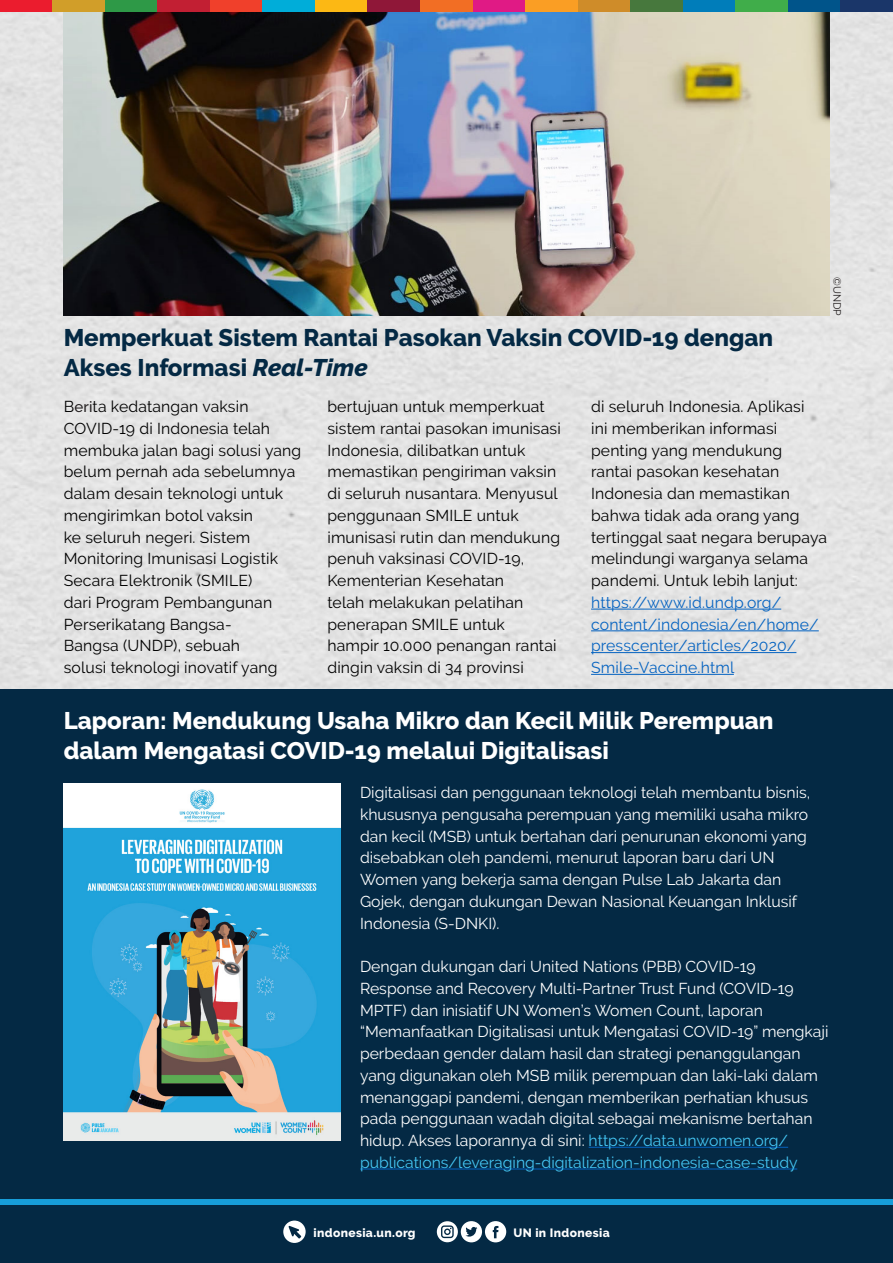
<style>
.page{position:relative;width:893px;height:1263px;background:#fff}
.page>*{position:absolute;margin:0;border:0;box-sizing:border-box;transform-origin:0 0}
.t1{font:800 24px/30px "Raleway";color:#fff}
.t2{font:800 24px/30px "Raleway";color:#042944}
.t3{font:15.75px/21.8px "Raleway";letter-spacing:.01em;color:#000}
.t4{font:15.75px/21.8px "Raleway";color:#fff}
.t5{font:800 12px "Raleway";letter-spacing:.03em;color:#fff}
.t6{font:10.5px "Raleway";color:#231f20}
.s1{font-style:italic}
.s2{font-weight:500;font-size:15px;color:#231f20}
.s3{color:#0563c1}
.s4{color:#45c7f5}
</style>
<div class="page">
<div style="left:0;top:12px;width:893px;height:678px;background:#e4e4e4"></div>
<div style="left:0;top:690px;width:893px;height:544px;background:#042944"></div>
<img style="left:64px;top:12px;width:765px;height:303px">
<hr style="left:591px;top:609px;width:190px;height:1px;background:#0563c1">
<hr style="left:591px;top:630px;width:228px;height:1px;background:#0563c1">
<hr style="left:591px;top:652px;width:205px;height:1px;background:#0563c1">
<hr style="left:591px;top:674px;width:143px;height:1px;background:#0563c1">
<img style="left:64px;top:783px;width:276px;height:358px">
<hr style="left:589px;top:1147px;width:199px;height:1px;background:#0563c1">
<hr style="left:360px;top:1168px;width:437px;height:1px;background:#0563c1">
<div style="left:0;top:0;width:53px;height:12px;background:#eb1c2e"></div>
<div style="left:53px;top:0;width:52px;height:12px;background:#d19e29"></div>
<div style="left:105px;top:0;width:53px;height:12px;background:#2e9947"></div>
<div style="left:158px;top:0;width:52px;height:12px;background:#c21f33"></div>
<div style="left:210px;top:0;width:53px;height:12px;background:#f0402b"></div>
<div style="left:263px;top:0;width:52px;height:12px;background:#00add9"></div>
<div style="left:315px;top:0;width:53px;height:12px;background:#fcb814"></div>
<div style="left:368px;top:0;width:52px;height:12px;background:#8f1738"></div>
<div style="left:420px;top:0;width:53px;height:12px;background:#f26e24"></div>
<div style="left:473px;top:0;width:52px;height:12px;background:#e01a85"></div>
<div style="left:525px;top:0;width:53px;height:12px;background:#fa9e24"></div>
<div style="left:578px;top:0;width:52px;height:12px;background:#cf8c29"></div>
<div style="left:630px;top:0;width:53px;height:12px;background:#47783d"></div>
<div style="left:683px;top:0;width:52px;height:12px;background:#007dba"></div>
<div style="left:735px;top:0;width:53px;height:12px;background:#40ad4a"></div>
<div style="left:788px;top:0;width:52px;height:12px;background:#00548a"></div>
<div style="left:840px;top:0;width:53px;height:12px;background:#1a3669"></div>
<div style="left:0;top:1199px;width:893px;height:64px;background:#179dd9"></div>
<div style="left:0;top:1205px;width:893px;height:58px;background:#042944"></div>
<svg style="left:283px;top:1220px;width:23px;height:23px"></svg>
<svg style="left:437px;top:1221px;width:69px;height:21px"></svg>
<p class="t2" style="left:64px;top:323px;width:711px">Memperkuat Sistem Rantai Pasokan Vaksin COVID-19 dengan<br>Akses Informasi <span class="s1">Real-Time</span></p>
<p class="t6" style="left:843px;top:277px;width:40px;rotate:90deg">©UNDP</p>
<p class="t3" style="left:64px;top:396px;width:239px">B<span class="s2">eri</span>ta kedatangan vaksin<br>COVID-19 di Indonesia telah membuka jalan bagi solusi yang belum pernah ada sebelumnya dalam desain teknologi untuk mengirimkan botol vaksin<br>ke seluruh negeri. Sistem<br>Monitoring Imunisasi Logistik<br>Secara Elektronik (SMILE)<br>dari Program Pembangunan<br>Perserikatang Bangsa-<br>Bangsa (UNDP), sebuah<br>solusi teknologi inovatif yang</p>
<p class="t3" style="left:327px;top:396px;width:235px">bertujuan untuk memperkuat sistem rantai pasokan imunisasi<br>Indonesia, dilibatkan untuk memastikan pengiriman vaksin di seluruh nusantara. Menyusul penggunaan SMILE untuk imunisasi rutin dan mendukung penuh vaksinasi COVID-19,<br>Kementerian Kesehatan<br>telah melakukan pelatihan penerapan SMILE untuk<br>hampir 10.000 penangan rantai dingin vaksin di 34 provinsi</p>
<p class="t3" style="left:591px;top:396px;width:238px">di seluruh Indonesia. Aplikasi<br>ini memberikan informasi penting yang mendukung rantai pasokan kesehatan<br>Indonesia dan memastikan bahwa tidak ada orang yang tertinggal saat negara berupaya melindungi warganya selama pandemi. Untuk lebih lanjut: <span class="s3">https://www.id.undp.org/ content/indonesia/en/home/ presscenter/articles/2020/<br>Smile-Vaccine.html</span></p>
<p class="t1" style="left:64px;top:706px;width:711px">Laporan: Mendukung Usaha Mikro dan Kecil Milik Perempuan dalam Mengatasi COVID-19 melalui Digitalisasi</p>
<p class="t4" style="left:360px;top:781px;width:452px">Digitalisasi dan penggunaan teknologi telah membantu bisnis, khususnya pengusaha perempuan yang memiliki usaha mikro dan kecil (MSB) untuk bertahan dari penurunan ekonomi yang disebabkan oleh pandemi, menurut laporan baru dari UN Women yang bekerja sama dengan Pulse Lab Jakarta dan Gojek, dengan dukungan Dewan Nasional Keuangan Inklusif Indonesia (S-DNKI).</p>
<p class="t4" style="left:360px;top:955px;width:470px">Dengan dukungan dari United Nations (PBB) COVID-19<br>Response and Recovery Multi-Partner Trust Fund (COVID-19<br>MPTF) dan inisiatif UN Women’s Women Count, laporan “Memanfaatkan Digitalisasi untuk Mengatasi COVID-19” mengkaji perbedaan gender dalam hasil dan strategi penanggulangan yang digunakan oleh MSB milik perempuan dan laki-laki dalam menanggapi pandemi, dengan memberikan perhatian khusus pada penggunaan wadah digital sebagai mekanisme bertahan hidup. Akses laporannya di sini: <span class="s4">https://data.unwomen.org/ publications/leveraging-digitalization-indonesia-case-study</span></p>
<p class="t5" style="left:313px;top:1226px;width:104px">indonesia.un.org</p>
<p class="t5" style="left:513px;top:1226px;width:98px">UN in Indonesia</p>
</div>
